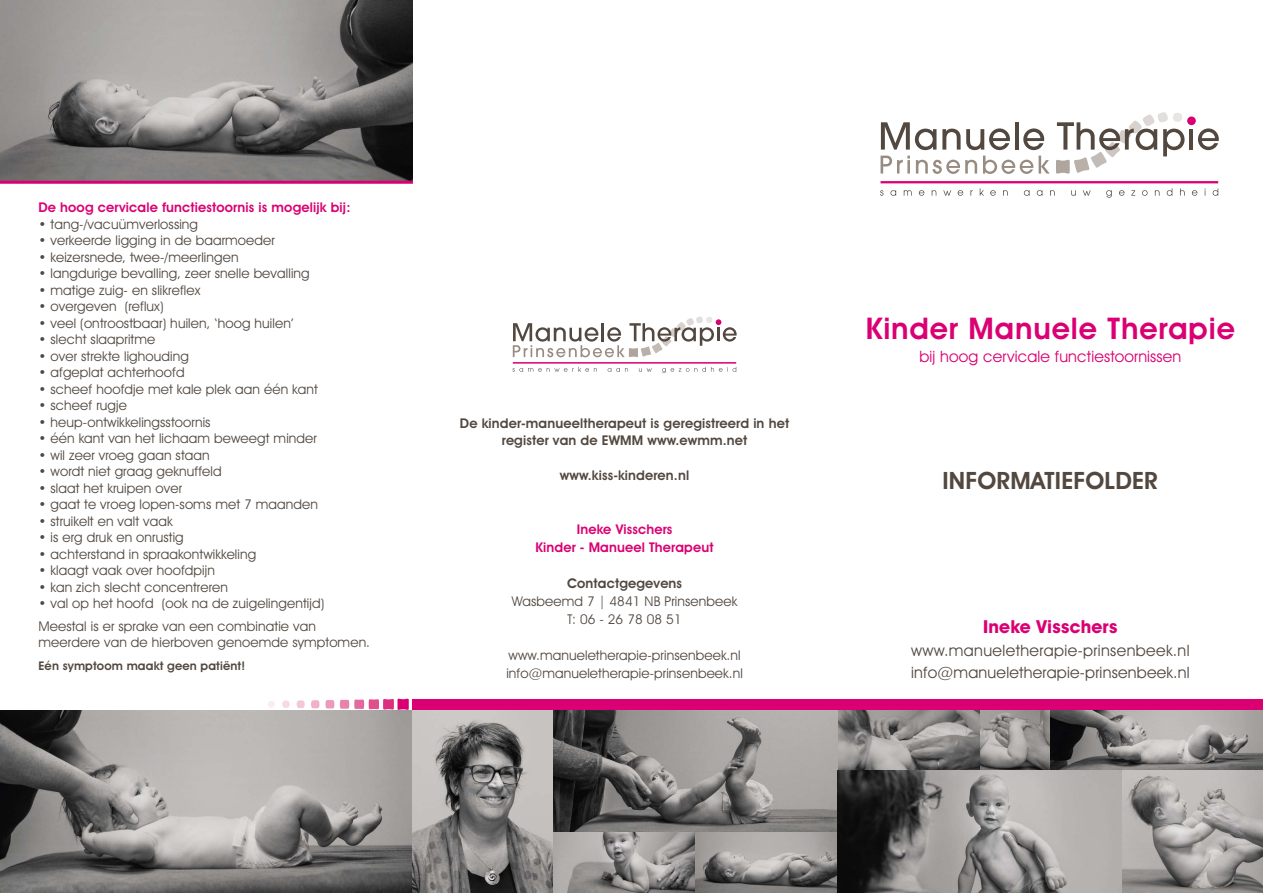
<style>
.page{position:relative;width:1263px;height:893px;background:#fff}
.page>*{position:absolute;margin:0;border:0;box-sizing:border-box;transform-origin:0 0}
.t1{font:600 30px "Avant Garde IT Cby BT";letter-spacing:.03em;color:#da0073}
.t2{font:600 24px "Avant Garde IT Cby BT";letter-spacing:.01em;color:#524840}
.t3{font:700 18px "Avant Garde IT Cby BT";letter-spacing:.01em;color:#da0073}
.t4{font:15.75px/22.5px "Avant Garde IT Cby BT";letter-spacing:.015em;color:#524840}
.t5{font:15.75px "Avant Garde IT Cby BT";letter-spacing:.01em;color:#da0073}
.t6{font:13.5px/18px "Avant Garde IT Cby BT";letter-spacing:.01em;color:#524840}
.t7{font:600 13.5px/17.2px "Avant Garde IT Cby BT";letter-spacing:.01em;color:#524840;text-align:center}
.t8{font:600 13.5px/18px "Avant Garde IT Cby BT";letter-spacing:.01em;color:#da0073;text-align:center}
.t9{font:600 12px "Avant Garde IT Cby BT";letter-spacing:.01em;color:#524840}
</style>
<div class="page">
<img style="left:979px;top:710px;width:71px;height:61px">
<img style="left:1050px;top:710px;width:213px;height:61px">
<div style="left:1187px;top:117px;width:9px;height:8px;background:#da0073;border-radius:50%"></div>
<svg style="left:881px;top:122px;width:55px;height:28px"></svg>
<svg style="left:942px;top:129px;width:18px;height:21px"></svg>
<svg style="left:966px;top:128px;width:44px;height:22px"></svg>
<hr style="left:1015px;top:122px;width:3px;height:28px;background:#524840">
<svg style="left:1023px;top:128px;width:21px;height:22px"></svg>
<svg style="left:1056px;top:112px;width:128px;height:62px"></svg>
<hr style="left:1189px;top:129px;width:4px;height:21px;background:#524840">
<svg style="left:1198px;top:128px;width:21px;height:22px"></svg>
<svg style="left:880px;top:156px;width:30px;height:18px"></svg>
<svg style="left:916px;top:160px;width:61px;height:14px"></svg>
<svg style="left:983px;top:156px;width:67px;height:18px"></svg>
<svg style="left:880px;top:190px;width:3px;height:6px"></svg>
<svg style="left:890px;top:190px;width:6px;height:6px"></svg>
<svg style="left:904px;top:190px;width:8px;height:6px"></svg>
<svg style="left:919px;top:190px;width:5px;height:6px"></svg>
<svg style="left:932px;top:190px;width:4px;height:6px"></svg>
<svg style="left:943px;top:190px;width:8px;height:6px"></svg>
<svg style="left:958px;top:190px;width:5px;height:6px"></svg>
<svg style="left:970px;top:190px;width:3px;height:6px"></svg>
<svg style="left:980px;top:188px;width:4px;height:8px"></svg>
<svg style="left:990px;top:190px;width:6px;height:6px"></svg>
<svg style="left:1003px;top:190px;width:5px;height:6px"></svg>
<svg style="left:1024px;top:190px;width:5px;height:6px"></svg>
<svg style="left:1037px;top:190px;width:5px;height:6px"></svg>
<svg style="left:1050px;top:190px;width:5px;height:6px"></svg>
<svg style="left:1071px;top:190px;width:5px;height:6px"></svg>
<svg style="left:1083px;top:190px;width:8px;height:6px"></svg>
<svg style="left:1106px;top:190px;width:6px;height:8px"></svg>
<svg style="left:1119px;top:190px;width:5px;height:6px"></svg>
<svg style="left:1131px;top:190px;width:4px;height:6px"></svg>
<svg style="left:1142px;top:190px;width:5px;height:6px"></svg>
<svg style="left:1155px;top:190px;width:4px;height:6px"></svg>
<svg style="left:1167px;top:188px;width:5px;height:8px"></svg>
<svg style="left:1180px;top:188px;width:5px;height:8px"></svg>
<svg style="left:1192px;top:190px;width:5px;height:6px"></svg>
<svg style="left:1212px;top:188px;width:6px;height:8px"></svg>
<hr style="left:880px;top:181px;width:338px;height:2px;background:#da0073">
<img style="left:0;top:710px;width:838px;height:183px">
<svg style="left:513px;top:316px;width:224px;height:41px"></svg>
<svg style="left:512px;top:367px;width:85px;height:5px"></svg>
<svg style="left:608px;top:368px;width:20px;height:4px"></svg>
<svg style="left:639px;top:368px;width:13px;height:4px"></svg>
<svg style="left:662px;top:367px;width:74px;height:6px"></svg>
<hr style="left:513px;top:362px;width:223px;height:2px;background:#da0073">
<img style="left:838px;top:771px;width:425px;height:122px">
<img style="left:0;top:0;width:413px;height:181px">
<hr style="left:0;top:181px;width:413px;height:3px;background:#da0073">
<img style="left:838px;top:710px;width:141px;height:61px">
<svg style="left:340px;top:699px;width:69px;height:11px"></svg>
<svg style="left:325px;top:700px;width:9px;height:9px"></svg>
<svg style="left:311px;top:700px;width:8px;height:8px"></svg>
<svg style="left:297px;top:700px;width:8px;height:8px"></svg>
<svg style="left:282px;top:700px;width:8px;height:8px"></svg>
<div style="left:268px;top:701px;width:7px;height:7px;background:#fbecf4;border-radius:50%"></div>
<div style="left:412px;top:699px;width:851px;height:11px;background:#da0073"></div>
<p class="t8" style="left:38px;top:198px;width:313px">De hoog cervicale functiestoornis is mogelijk bij:</p>
<p class="t6" style="left:38px;top:215px;width:161px">• tang-/vacuümverlossing</p>
<p class="t6" style="left:38px;top:231px;width:238px">• verkeerde ligging in de baarmoeder</p>
<p class="t6" style="left:38px;top:248px;width:202px">• keizersnede, twee-/meerlingen</p>
<p class="t6" style="left:38px;top:264px;width:273px">• langdurige bevalling, zeer snelle bevalling</p>
<p class="t6" style="left:38px;top:281px;width:163px">• matige zuig- en slikreflex</p>
<p class="t6" style="left:38px;top:297px;width:127px">• overgeven (reflux)</p>
<p class="t6" style="left:38px;top:314px;width:257px">• veel (ontroostbaar) huilen, ‘hoog huilen’</p>
<p class="t6" style="left:38px;top:330px;width:118px">• slecht slaapritme</p>
<p class="t6" style="left:38px;top:347px;width:152px">• over strekte lighouding</p>
<p class="t6" style="left:38px;top:363px;width:148px">• afgeplat achterhoofd</p>
<p class="t6" style="left:38px;top:380px;width:281px">• scheef hoofdje met kale plek aan één kant</p>
<p class="t6" style="left:38px;top:396px;width:90px">• scheef rugje</p>
<p class="t6" style="left:38px;top:413px;width:174px">• heup-ontwikkelingsstoornis</p>
<p class="t6" style="left:38px;top:429px;width:280px">• één kant van het lichaam beweegt minder</p>
<p class="t6" style="left:38px;top:446px;width:173px">• wil zeer vroeg gaan staan</p>
<p class="t6" style="left:38px;top:462px;width:185px">• wordt niet graag geknuffeld</p>
<p class="t6" style="left:38px;top:479px;width:145px">• slaat het kruipen over</p>
<p class="t6" style="left:38px;top:495px;width:281px">• gaat te vroeg lopen-soms met 7 maanden</p>
<p class="t6" style="left:38px;top:512px;width:136px">• struikelt en valt vaak</p>
<p class="t6" style="left:38px;top:528px;width:147px">• is erg druk en onrustig</p>
<p class="t6" style="left:38px;top:545px;width:219px">• achterstand in spraakontwikkeling</p>
<p class="t6" style="left:38px;top:561px;width:178px">• klaagt vaak over hoofdpijn</p>
<p class="t6" style="left:38px;top:578px;width:191px">• kan zich slecht concentreren</p>
<p class="t6" style="left:38px;top:592px;width:287px;line-height:22.5px">• val op het hoofd (ook na de zuigelingentijd)<br>Meestal is er sprake van een combinatie van</p>
<p class="t6" style="left:38px;top:633px;width:333px">meerdere van de hierboven genoemde symptomen.</p>
<p class="t9" style="left:38px;top:659px;width:208px">Eén symptoom maakt geen patiënt!</p>
<p class="t7" style="left:460px;top:414px;width:331px">De kinder-manueeltherapeut is geregistreerd in het register van de EWMM www.ewmm.net</p>
<p class="t7" style="left:560px;top:466px;width:131px">www.kiss-kinderen.nl</p>
<p class="t8" style="left:536px;top:520px;width:179px">Ineke Visschers<br>Kinder - Manueel Therapeut</p>
<p class="t7" style="left:567px;top:575px;width:117px">Contactgegevens</p>
<p class="t6" style="left:512px;top:592px;width:227px;text-align:center">Wasbeemd 7 | 4841 NB Prinsenbeek<br>T: 06 - 26 78 08 51</p>
<p class="t6" style="left:506px;top:646px;width:238px">www.manueletherapie-prinsenbeek.nl info@manueletherapie-prinsenbeek.nl</p>
<h1 class="t1" style="left:866px;top:311px;width:371px">Kinder Manuele Therapie</h1>
<p class="t5" style="left:919px;top:347px;width:263px">bij hoog cervicale functiestoornissen</p>
<h2 class="t2" style="left:942px;top:466px;width:217px">INFORMATIEFOLDER</h2>
<h3 class="t3" style="left:983px;top:616px;width:136px">Ineke Visschers</h3>
<p class="t4" style="left:911px;top:639px;width:280px">www.manueletherapie-prinsenbeek.nl info@manueletherapie-prinsenbeek.nl</p>
</div>
